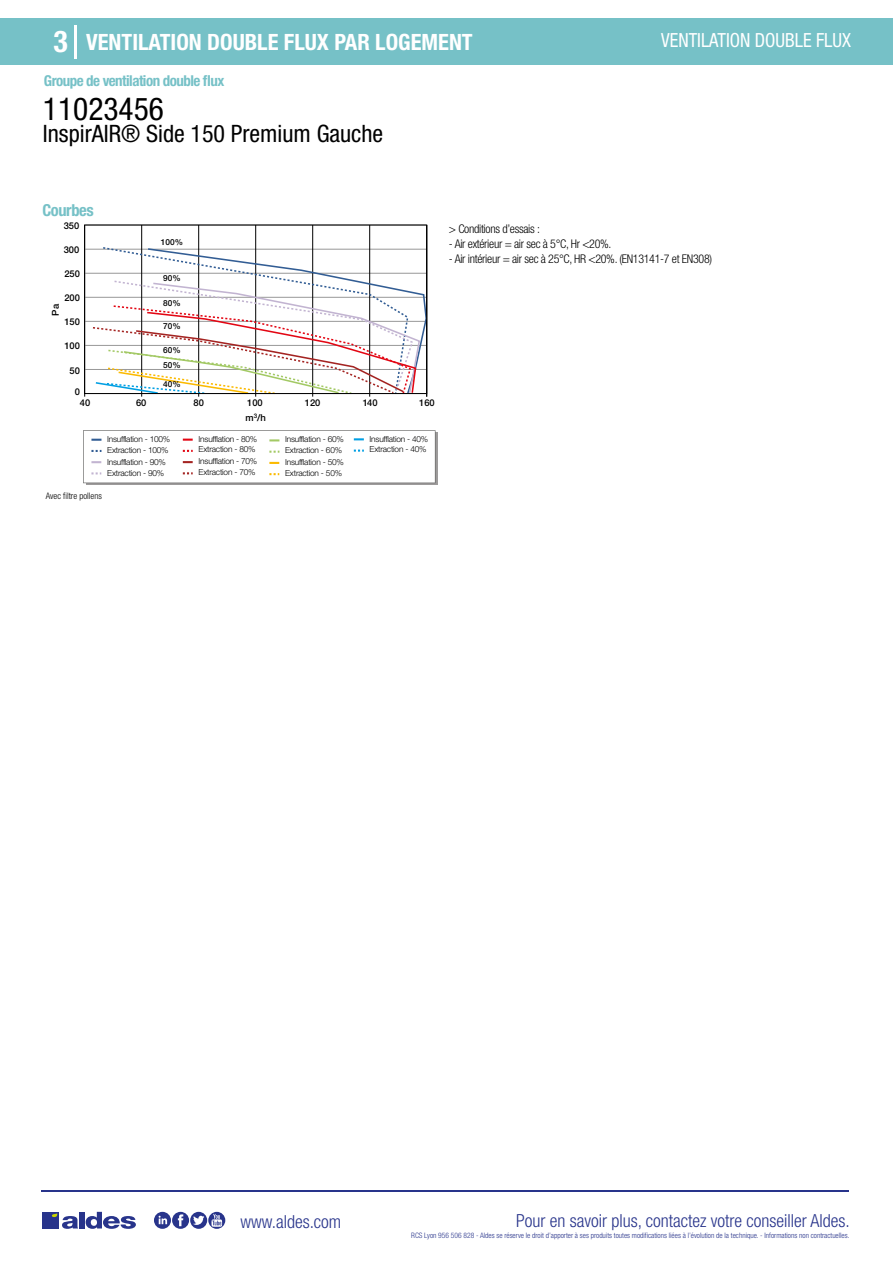
<style>
.page{position:relative;width:893px;height:1263px;background:#fff}
.page>*{position:absolute;margin:0;border:0;box-sizing:border-box;transform-origin:0 0}
.t1{font:condensed 31.5px "Helvetica Neue LT Std";color:#000}
.t2{font:700 condensed 30px "Helvetica Neue LT Std";color:#fff}
.t3{font:condensed 24px "Helvetica Neue LT Std";color:#000}
.t4{font:700 condensed 22.5px "Helvetica Neue LT Std";color:#fff}
.t5{font:condensed 19.5px "Helvetica Neue LT Std";color:#fff;scale:.95 1}
.t6{font:300 condensed 18px "Helvetica Neue";color:#28348b}
.t7{font:700 condensed 16.5px "Helvetica Neue LT Std";letter-spacing:-.025em;color:#76c1c7}
.t8{font:700 condensed 15px "Helvetica Neue LT Std";letter-spacing:-.035em;color:#76c1c7}
.t9{font:300 condensed 12px "Helvetica Neue LT Std";letter-spacing:-.025em;color:#000}
.t10{font:500 9.45px "Helvetica Neue";color:#000}
.t11{font:500 9.3px "Helvetica Neue";color:#000}
.t12{font:300 condensed 9px "Helvetica Neue";color:#000}
.t13{font:300 8.25px/10.6px "Helvetica Neue";letter-spacing:-.025em;color:#000}
.t14{font:500 8.25px "Helvetica Neue";color:#000}
.t15{font:300 condensed 7.5px "Helvetica Neue";color:#28348b}
</style>
<div class="page">
<div style="left:0;top:18px;width:893px;height:46px;background:#76c1c7"></div>
<hr style="left:74px;top:25px;width:2px;height:33px;background:#fff">
<hr style="left:41px;top:1190px;width:808px;height:1px;background:#28348b">
<svg style="left:154px;top:1212px;width:71px;height:17px"></svg>
<div style="left:42px;top:1212px;width:17px;height:16px;background:#28348b"></div>
<div style="left:79px;top:1212px;width:5px;height:16px;background:#28348b"></div>
<svg style="left:86px;top:1212px;width:50px;height:17px"></svg>
<svg style="left:52px;top:1213px;width:26px;height:16px"></svg>
<hr style="left:85px;top:369px;width:341px;height:1px;background:#989898">
<hr style="left:85px;top:345px;width:341px;height:1px;background:#989898">
<hr style="left:85px;top:321px;width:341px;height:1px;background:#989898">
<hr style="left:85px;top:297px;width:341px;height:1px;background:#989898">
<hr style="left:85px;top:273px;width:341px;height:1px;background:#989898">
<hr style="left:85px;top:249px;width:341px;height:1px;background:#989898">
<hr style="left:84px;top:225px;width:1px;height:172px;background:#000">
<hr style="left:141px;top:225px;width:1px;height:172px;background:#000">
<hr style="left:198px;top:225px;width:1px;height:172px;background:#000">
<hr style="left:255px;top:225px;width:1px;height:172px;background:#000">
<hr style="left:312px;top:225px;width:1px;height:172px;background:#000">
<hr style="left:369px;top:225px;width:1px;height:172px;background:#000">
<hr style="left:426px;top:225px;width:1px;height:172px;background:#000">
<svg style="left:91px;top:247px;width:337px;height:148px"></svg>
<div style="left:84px;top:225px;width:343px;height:169px;border:1px solid #000"></div>
<svg style="left:86px;top:432px;width:351px;height:53px"></svg>
<svg style="left:83px;top:430px;width:352px;height:53px"></svg>
<h2 class="t2" style="left:54px;top:24px;width:16px">3</h2>
<h3 class="t4" style="left:86px;top:28px;width:388px">VENTILATION DOUBLE FLUX PAR LOGEMENT</h3>
<h3 class="t5" style="left:661px;top:29px;width:201px">VENTILATION DOUBLE FLUX</h3>
<h3 class="t8" style="left:44px;top:71px;width:182px">Groupe de ventilation double flux</h3>
<h1 class="t1" style="left:43px;top:91px;width:122px">11023456</h1>
<h3 class="t3" style="left:43px;top:120px;width:342px">InspirAIR® Side 150 Premium Gauche</h3>
<h3 class="t7" style="left:43px;top:200px;width:53px">Courbes</h3>
<p class="t11" style="left:64px;top:220px;width:17px">350</p>
<p class="t11" style="left:64px;top:244px;width:17px">300</p>
<p class="t11" style="left:64px;top:268px;width:17px">250</p>
<p class="t11" style="left:64px;top:292px;width:17px">200</p>
<p class="t10" style="left:50px;top:316px;width:13px;rotate:-90deg">Pa</p>
<p class="t11" style="left:64px;top:316px;width:17px">150</p>
<p class="t11" style="left:64px;top:340px;width:17px">100</p>
<p class="t11" style="left:70px;top:365px;width:12px">50</p>
<p class="t11" style="left:75px;top:386px;width:7px">0</p>
<p class="t14" style="left:161px;top:237px;width:24px">100%</p>
<p class="t14" style="left:163px;top:273px;width:19px">90%</p>
<p class="t14" style="left:163px;top:298px;width:19px">80%</p>
<p class="t14" style="left:163px;top:322px;width:19px">70%</p>
<p class="t14" style="left:163px;top:345px;width:19px">60%</p>
<p class="t14" style="left:163px;top:361px;width:19px">50%</p>
<p class="t14" style="left:163px;top:379px;width:19px">40%</p>
<p class="t11" style="left:80px;top:397px;width:12px">40</p>
<p class="t11" style="left:136px;top:397px;width:12px">60</p>
<p class="t11" style="left:194px;top:397px;width:12px">80</p>
<p class="t11" style="left:247px;top:397px;width:17px">100</p>
<p class="t11" style="left:305px;top:397px;width:17px">120</p>
<p class="t11" style="left:363px;top:397px;width:16px">140</p>
<p class="t11" style="left:419px;top:397px;width:17px">160</p>
<p class="t10" style="left:246px;top:412px;width:22px">m<sup>3</sup>/h</p>
<p class="t13" style="left:107px;top:434px;width:65px">Insufflation - 100%<br>Extraction - 100%</p>
<p class="t13" style="left:107px;top:456px;width:60px">Insufflation - 90%<br>Extraction - 90%</p>
<p class="t12" style="left:46px;top:491px;width:57px">Avec filtre pollens</p>
<p class="t13" style="left:199px;top:433px;width:60px">Insufflation - 80%<br>Extraction - 80%</p>
<p class="t13" style="left:199px;top:456px;width:60px">Insufflation - 70%<br>Extraction - 70%</p>
<p class="t13" style="left:285px;top:433px;width:60px">Insufflation - 60%<br>Extraction - 60%</p>
<p class="t13" style="left:285px;top:456px;width:60px">Insufflation - 50%<br>Extraction - 50%</p>
<p class="t13" style="left:370px;top:433px;width:60px">Insufflation - 40%<br>Extraction - 40%</p>
<h3 class="t9" style="left:449px;top:222px;width:93px">&gt; Conditions d’essais :</h3>
<h3 class="t9" style="left:449px;top:237px;width:164px">- Air extérieur = air sec à 5°C, Hr &lt;20%.</h3>
<h3 class="t9" style="left:449px;top:252px;width:265px">- Air intérieur = air sec à 25°C, HR &lt;20%. (EN13141-7 et EN308)</h3>
<h3 class="t6" style="left:240px;top:1211px;width:102px">www.aldes.com</h3>
<h3 class="t6" style="left:516px;top:1211px;width:335px">Pour en savoir plus, contactez votre conseiller Aldes.</h3>
<p class="t15" style="left:411px;top:1230px;width:440px">RCS Lyon 956 506 828 - Aldes se réserve le droit d’apporter à ses produits toutes modifications liées à l’évolution de la technique. - Informations non contractuelles.</p>
</div>
